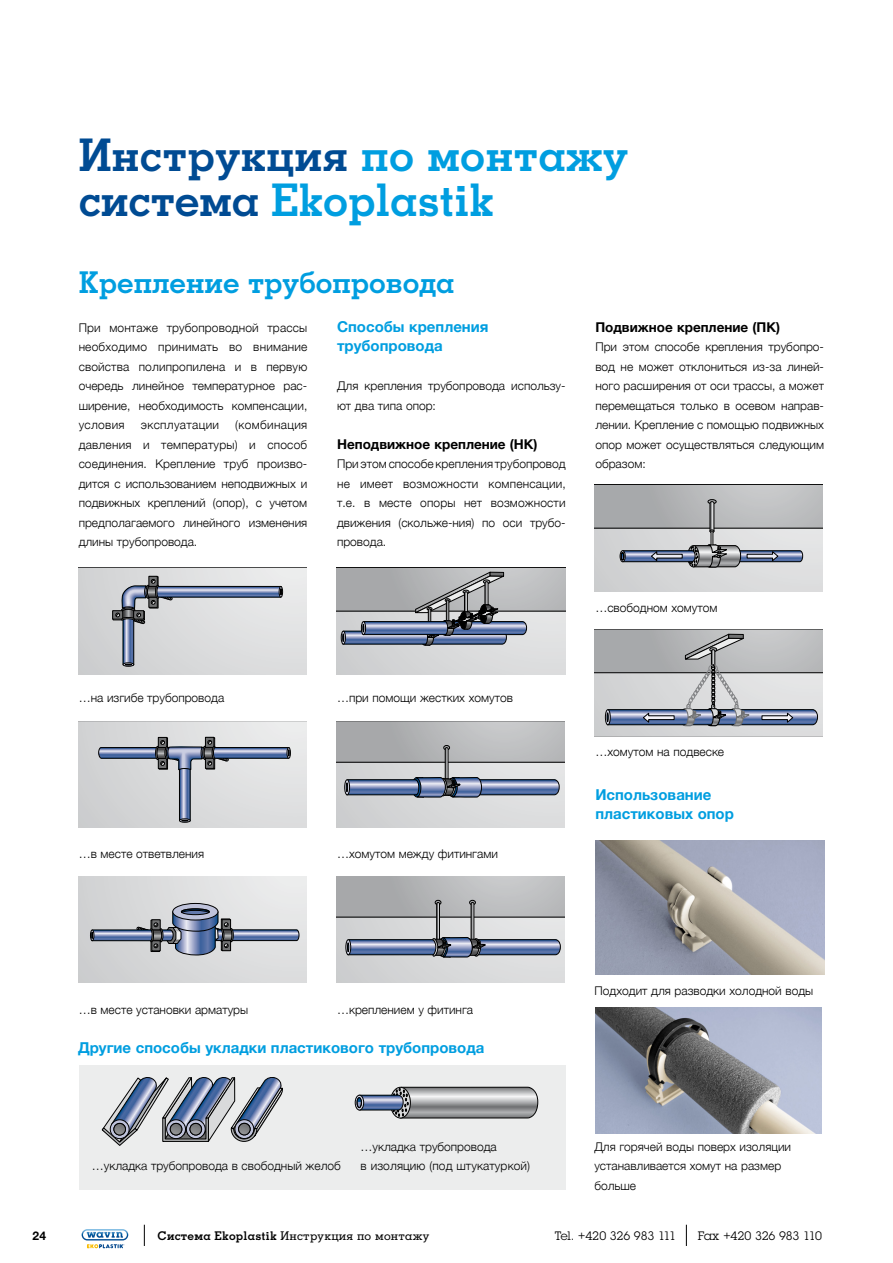
<style>
.page{position:relative;width:893px;height:1263px;background:#fff}
.page>*{position:absolute;margin:0;border:0;box-sizing:border-box;transform-origin:0 0}
.t1{font:700 45px/45px "Memphis LTCYR";letter-spacing:.01em;color:#009ee0}
.t2{font:700 30px "Memphis LTCYR";color:#009ee0}
.t3{font:700 15px/19.5px "Helvetica Neue";color:#009ee0}
.t4{font:700 13.5px "Helvetica Neue";color:#000}
.t5{font:300 12px/19.5px "Helvetica Neue";color:#000}
.t6{font:500 12px "Memphis LTCYR";letter-spacing:.02em;color:#000}
.t7{font:12px "Lubalin Graphfor Wavin";letter-spacing:-.02em;color:#000}
.t8{font:300 12px "Helvetica Neue";letter-spacing:.03em;color:#000}
.t9{font:700 12px "Helvetica Neue LT Pro";color:#000}
.s1{color:#004b93}
.s2{font-weight:700}
</style>
<div class="page">
<svg style="left:82px;top:1229px;width:46px;height:19px"></svg>
<svg style="left:144px;top:1225px;width:1px;height:21px"></svg>
<svg style="left:686px;top:1225px;width:1px;height:21px"></svg>
<div style="left:79px;top:1065px;width:487px;height:125px;background:#eceded"></div>
<svg style="left:337px;top:568px;width:228px;height:106px;background:#adb1b8"></svg>
<svg style="left:337px;top:721px;width:228px;height:107px;background:#b5b8be"></svg>
<svg style="left:337px;top:876px;width:228px;height:107px;background:#b5b8be"></svg>
<svg style="left:102px;top:1077px;width:181px;height:69px"></svg>
<div style="left:355px;top:1095px;width:9px;height:15px;border:1px solid #000;border-radius:50%"></div>
<svg style="left:357px;top:1087px;width:181px;height:31px"></svg>
<div style="left:357px;top:1097px;width:5px;height:11px;border:1px solid #000;border-radius:50%"></div>
<img style="left:595px;top:1008px;width:227px;height:125px">
<img style="left:595px;top:841px;width:229px;height:133px">
<svg style="left:79px;top:568px;width:228px;height:106px;background:#caccd0"></svg>
<svg style="left:78px;top:721px;width:228px;height:107px;background:#c8cbd0"></svg>
<svg style="left:79px;top:876px;width:228px;height:107px;background:#c3c6cc"></svg>
<svg style="left:595px;top:485px;width:228px;height:106px;background:#bbbdc0"></svg>
<svg style="left:594px;top:629px;width:229px;height:107px;background:#b4b7bc"></svg>
<h1 class="t1" style="left:79px;top:133px;width:551px"><span class="s1">Инструкция</span> по монтажу <span class="s1">системa</span> Ekoplastik</h1>
<h2 class="t2" style="left:79px;top:265px;width:377px">Крепление трубопровода</h2>
<p class="t5" style="left:79px;top:317px;width:230px;text-align:justify">При монтаже трубопроводной трассы необходимо принимать во внимание свойства полипропилена и в первую очередь линейное температурное рас&shy;ширение, необходимость компенсации, условия</p>
<p class="t5" style="left:79px;top:414px;width:230px;text-align:justify;text-indent:157px">(комбинация давления и температуры) и способ соединения. Крепление труб произво&shy;дится с использованием неподвижных и подвижных креплений (опор), с учетом предполагаемого линейного изменения длины трубопровода.</p>
<p class="t8" style="left:141px;top:415px;width:80px">эксплуатации</p>
<p class="t3" style="left:337px;top:317px;width:153px">Способы крепления трубопровода</p>
<p class="t5" style="left:337px;top:375px;width:230px">Для крепления трубопровода использу&shy;ют два типа опор:</p>
<p class="t4" style="left:337px;top:433px;width:202px">неподвижное крепление (НК)</p>
<p class="t5" style="left:337px;top:453px;width:230px">При этом способе крепления трубопровод не имеет возможности компенсации, т.е. в месте опоры нет возможности движения (скольже-ния) по оси трубо&shy;провода.</p>
<p class="t4" style="left:595px;top:316px;width:186px">подвижное крепление (ПК)</p>
<p class="t5" style="left:595px;top:336px;width:230px;text-align:justify">При этом способе крепления трубопро&shy;вод не может отклониться из-за линей&shy;ного расширения от оси трассы, а может перемещаться только в осевом направ&shy;лении. Крепление с помощью подвижных опор может осуществляться следующим образом:</p>
<p class="t5" style="left:595px;top:597px;width:124px">…свободном хомутом</p>
<p class="t5" style="left:79px;top:687px;width:147px">…на изгибе трубопровода</p>
<p class="t5" style="left:79px;top:843px;width:127px">…в месте ответвления</p>
<p class="t5" style="left:337px;top:687px;width:177px">…при помощи жестких хомутов</p>
<p class="t5" style="left:337px;top:843px;width:162px">…хомутом между фитингами</p>
<p class="t5" style="left:595px;top:741px;width:130px">…хомутом на подвеске</p>
<p class="t3" style="left:595px;top:785px;width:140px">Использование пластиковых опор</p>
<p class="t5" style="left:79px;top:999px;width:171px">…в месте установки арматуры</p>
<p class="t5" style="left:337px;top:999px;width:138px">…креплением у фитинга</p>
<p class="t3" style="left:78px;top:1038px;width:408px">Другие способы укладки пластикового трубопровода</p>
<p class="t5" style="left:92px;top:1155px;width:250px">…укладкa трубопровода в свободный желоб</p>
<p class="t5" style="left:361px;top:1136px;width:171px">…укладкa трубопровода<br>в изоляцию (под штукатуркой)</p>
<p class="t5" style="left:595px;top:980px;width:220px">Подходит для разводки холодной воды</p>
<p class="t5" style="left:594px;top:1136px;width:198px">Для горячей воды поверх изоляции устанавливается хомут на размер больше</p>
<p class="t9" style="left:33px;top:1228px;width:15px">24</p>
<p class="t6" style="left:157px;top:1229px;width:273px"><span class="s2">Система Ekoplastik</span> Инструкция по монтажу</p>
<p class="t7" style="left:555px;top:1228px;width:123px">Tel. +420 326 983 111</p>
<p class="t7" style="left:698px;top:1228px;width:126px">Fax +420 326 983 110</p>
</div>
